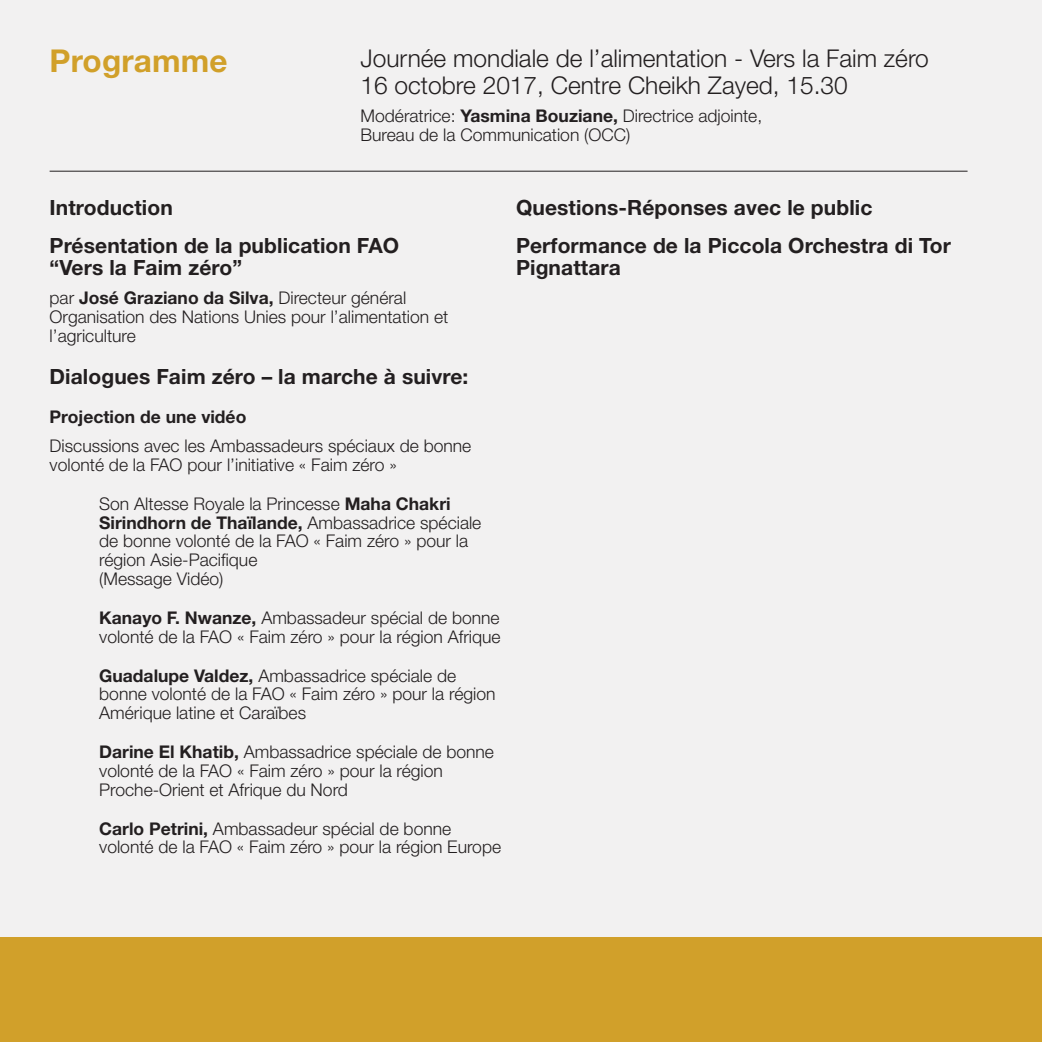
<style>
.page{position:relative;width:1042px;height:1042px;background:#f2f1f1}
.page>*{position:absolute;margin:0;border:0;box-sizing:border-box;transform-origin:0 0}
.Titolo_grande{font:700 31.5px "Helvetica Neue LT Std";letter-spacing:.005em;color:#d1a02a}
.titolo_WFD{font:300 24.5px/26.4px "Helvetica Neue LT Std";color:#231f20}
.titolo_punto_di_prog{font:700 21px/22.6px "Helvetica Neue LT Std";letter-spacing:.005em;color:#231f20}
.Testo_Helvetica{font:700 21px "Helvetica Neue LT Std";letter-spacing:.005em;color:#231f20}
.Testo_Helvetica-2{font:300 17.5px/18.9px "Helvetica Neue LT Std";color:#231f20}
.Testo_Helvetica-3{font:700 17.5px "Helvetica Neue LT Std";color:#231f20}
.s1{font-weight:700}
</style>
<div class="page">
<div style="left:0;top:938px;width:1042px;height:104px;background:#d1a02a"></div>
<hr style="left:50px;top:171px;width:917px;height:1px;background:#231f20">
<p class="Titolo_grande" style="left:50px;top:41px;width:179px">Programme</p>
<p class="titolo_WFD" style="left:360px;top:45px;width:570px">Journée mondiale de l’alimentation - Vers la Faim zéro<br>16 octobre 2017, Centre Cheikh Zayed, 15.30</p>
<p class="Testo_Helvetica-2" style="left:360px;top:106px;width:403px">Modératrice: <span class="s1">Yasmina Bouziane,</span> Directrice adjointe,<br>Bureau de la Communication (OCC)</p>
<p class="titolo_punto_di_prog" style="left:50px;top:196px;width:125px">Introduction</p>
<p class="titolo_punto_di_prog" style="left:50px;top:233px;width:351px">Présentation de la publication FAO “Vers la Faim zéro”</p>
<p class="Testo_Helvetica-2" style="left:50px;top:288px;width:400px">par <span class="s1">José Graziano da Silva,</span> Directeur général<br>Organisation des Nations Unies pour l’alimentation et l’agriculture</p>
<p class="Testo_Helvetica" style="left:50px;top:364px;width:420px">Dialogues Faim zéro – la marche à suivre:</p>
<p class="Testo_Helvetica-3" style="left:50px;top:406px;width:198px">Projection de une vidéo</p>
<p class="Testo_Helvetica-2" style="left:50px;top:436px;width:423px">Discussions avec les Ambassadeurs spéciaux de bonne volonté de la FAO pour l’initiative « Faim zéro »</p>
<p class="Testo_Helvetica-2" style="left:99px;top:493px;width:384px">Son Altesse Royale la Princesse <span class="s1">Maha Chakri Sirindhorn de Thaïlande,</span> Ambassadrice spéciale de bonne volonté de la FAO « Faim zéro » pour la région Asie-Pacifique<br>(Message Vidéo)</p>
<p class="Testo_Helvetica-2" style="left:99px;top:608px;width:403px"><span class="s1">Kanayo F. Nwanze,</span> Ambassadeur spécial de bonne volonté de la FAO « Faim zéro » pour la région Afrique</p>
<p class="Testo_Helvetica-2" style="left:99px;top:665px;width:398px"><span class="s1">Guadalupe Valdez,</span> Ambassadrice spéciale de bonne volonté de la FAO « Faim zéro » pour la région<br>Amérique latine et Caraïbes</p>
<p class="Testo_Helvetica-2" style="left:99px;top:742px;width:396px"><span class="s1">Darine El Khatib,</span> Ambassadrice spéciale de bonne volonté de la FAO « Faim zéro » pour la région<br>Proche-Orient et Afrique du Nord</p>
<p class="Testo_Helvetica-2" style="left:99px;top:818px;width:403px"><span class="s1">Carlo Petrini,</span> Ambassadeur spécial de bonne volonté de la FAO « Faim zéro » pour la région Europe</p>
<p class="titolo_punto_di_prog" style="left:516px;top:196px;width:358px">Questions-Réponses avec le public</p>
<p class="titolo_punto_di_prog" style="left:516px;top:233px;width:436px">Performance de la Piccola Orchestra di Tor<br>Pignattara</p>
</div>
